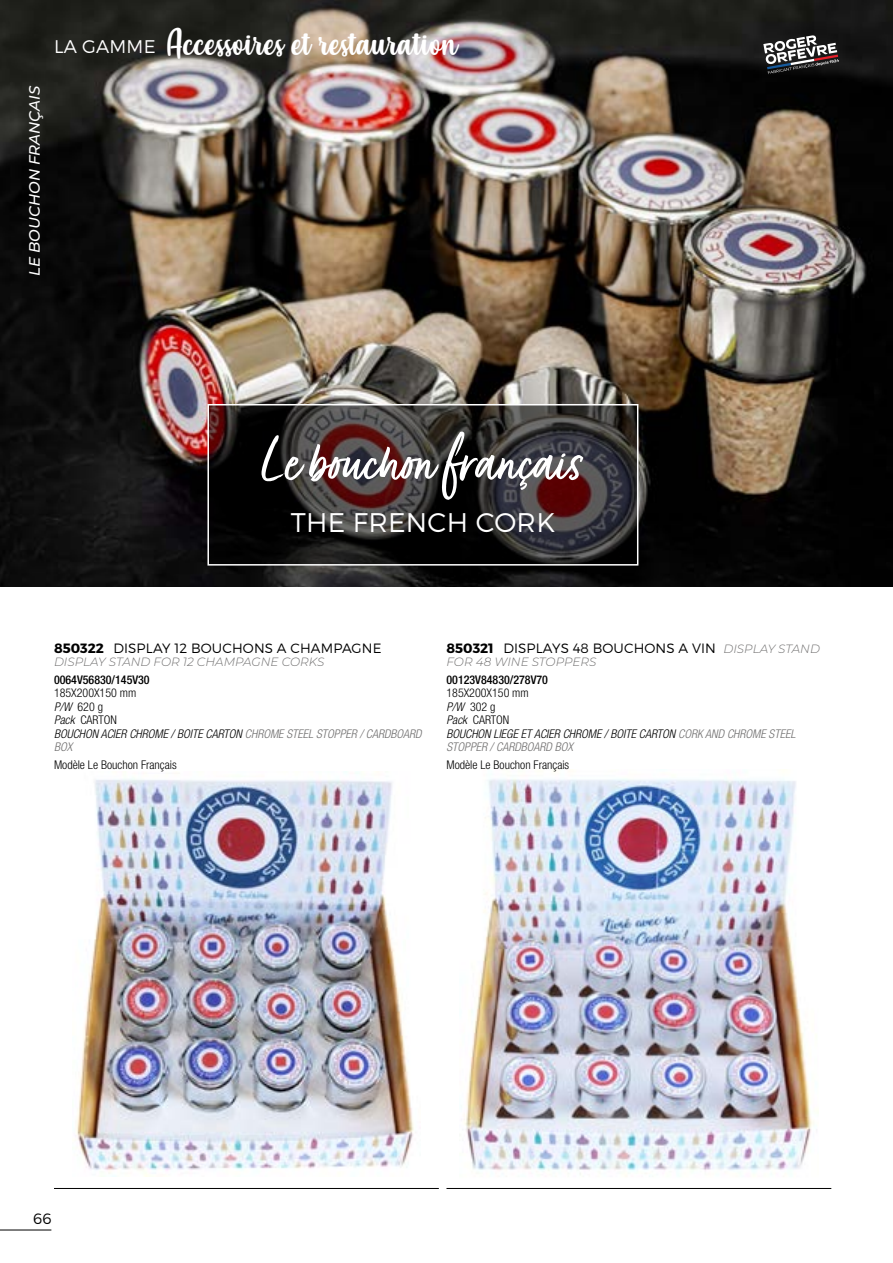
<style>
.page{position:relative;width:893px;height:1263px;background:#fff}
.page>*{position:absolute;margin:0;border:0;box-sizing:border-box;transform-origin:0 0}
.t1{font:69px "Fave Script Pro";color:#fff}
.t2{font:33px "Misses";color:#fff}
.t3{font:300 27px "Montserrat";letter-spacing:.01em;color:#fff}
.t4{font:italic 500 15px "Montserrat";color:#fff}
.t5{font:300 15px "Montserrat";color:#000}
.t6{font:300 13.5px "Montserrat";letter-spacing:.01em;color:#000}
.t7{font:italic 300 condensed 12px/13.5px "Helvetica Neue LT Pro";color:#706f6f}
.t8{font:300 condensed 12px "Helvetica Neue LT Pro";color:#000}
.t9{font:italic 300 12px "Montserrat";color:#706f6f}
.t10{font:500 condensed 12px "Helvetica Neue LT Pro";color:#000}
.s1{font-family:"Montserrat";font-weight:300;font-size:18.3px}
.s2{font-weight:700}
.s3{font-style:italic}
.s4{color:#000}
.s5{font-style:italic;font-size:12px;color:#706f6f}
</style>
<div class="page">
<img style="left:0;top:0;width:893px;height:587px">
<hr style="left:0;top:1230px;width:51px;height:1px;background:#000">
<svg style="left:763px;top:35px;width:76px;height:39px"></svg>
<hr style="left:54px;top:1188px;width:385px;height:1px;background:#000">
<img style="left:76px;top:773px;width:338px;height:404px">
<hr style="left:446px;top:1188px;width:385px;height:1px;background:#000">
<img style="left:464px;top:779px;width:354px;height:398px">
<svg style="left:210px;top:407px;width:425px;height:156px;background:#2d2626"></svg>
<div style="left:207px;top:404px;width:431px;height:162px;border:2px solid #fff"></div>
<p class="t4" style="left:24px;top:276px;width:191px;rotate:-90deg">LE BOUCHON FRANÇAIS</p>
<p class="t2" style="left:54px;top:21px;width:405px"><span class="s1">LA GAMME</span> Accessoires et restauration</p>
<p class="t1" style="left:262px;top:423px;width:322px">Le bouchon français</p>
<p class="t3" style="left:291px;top:506px;width:266px">THE FRENCH CORK</p>
<p class="t6" style="left:54px;top:640px;width:329px"><span class="s2">850322</span> DISPLAY 12 BOUCHONS A CHAMPAGNE</p>
<p class="t9" style="left:54px;top:654px;width:272px">DISPLAY STAND FOR 12 CHAMPAGNE CORKS</p>
<p class="t10" style="left:54px;top:672px;width:97px">0064V56830/145V30</p>
<p class="t8" style="left:54px;top:686px;width:84px">185X200X150 mm</p>
<p class="t8" style="left:54px;top:700px;width:51px"><span class="s3">P/W</span> 620 g</p>
<p class="t8" style="left:54px;top:713px;width:64px"><span class="s3">Pack</span> CARTON</p>
<p class="t7" style="left:54px;top:727px;width:369px"><span class="s4">BOUCHON ACIER CHROME / BOITE CARTON</span> CHROME STEEL STOPPER / CARDBOARD<br>BOX</p>
<p class="t8" style="left:54px;top:758px;width:124px">Modèle Le Bouchon Français</p>
<p class="t6" style="left:446px;top:640px;width:375px"><span class="s2">850321</span> DISPLAYS 48 BOUCHONS A VIN <span class="s5">DISPLAY STAND</span></p>
<p class="t9" style="left:446px;top:654px;width:152px">FOR 48 WINE STOPPERS</p>
<p class="t10" style="left:446px;top:672px;width:103px">00123V84830/278V70</p>
<p class="t8" style="left:446px;top:686px;width:84px">185X200X150 mm</p>
<p class="t8" style="left:446px;top:700px;width:51px"><span class="s3">P/W</span> 302 g</p>
<p class="t8" style="left:446px;top:713px;width:64px"><span class="s3">Pack</span> CARTON</p>
<p class="t7" style="left:446px;top:727px;width:350px"><span class="s4">BOUCHON LIEGE ET ACIER CHROME / BOITE CARTON</span> CORK AND CHROME STEEL<br>STOPPER / CARDBOARD BOX</p>
<p class="t8" style="left:446px;top:758px;width:124px">Modèle Le Bouchon Français</p>
<p class="t5" style="left:33px;top:1209px;width:20px">66</p>
</div>
